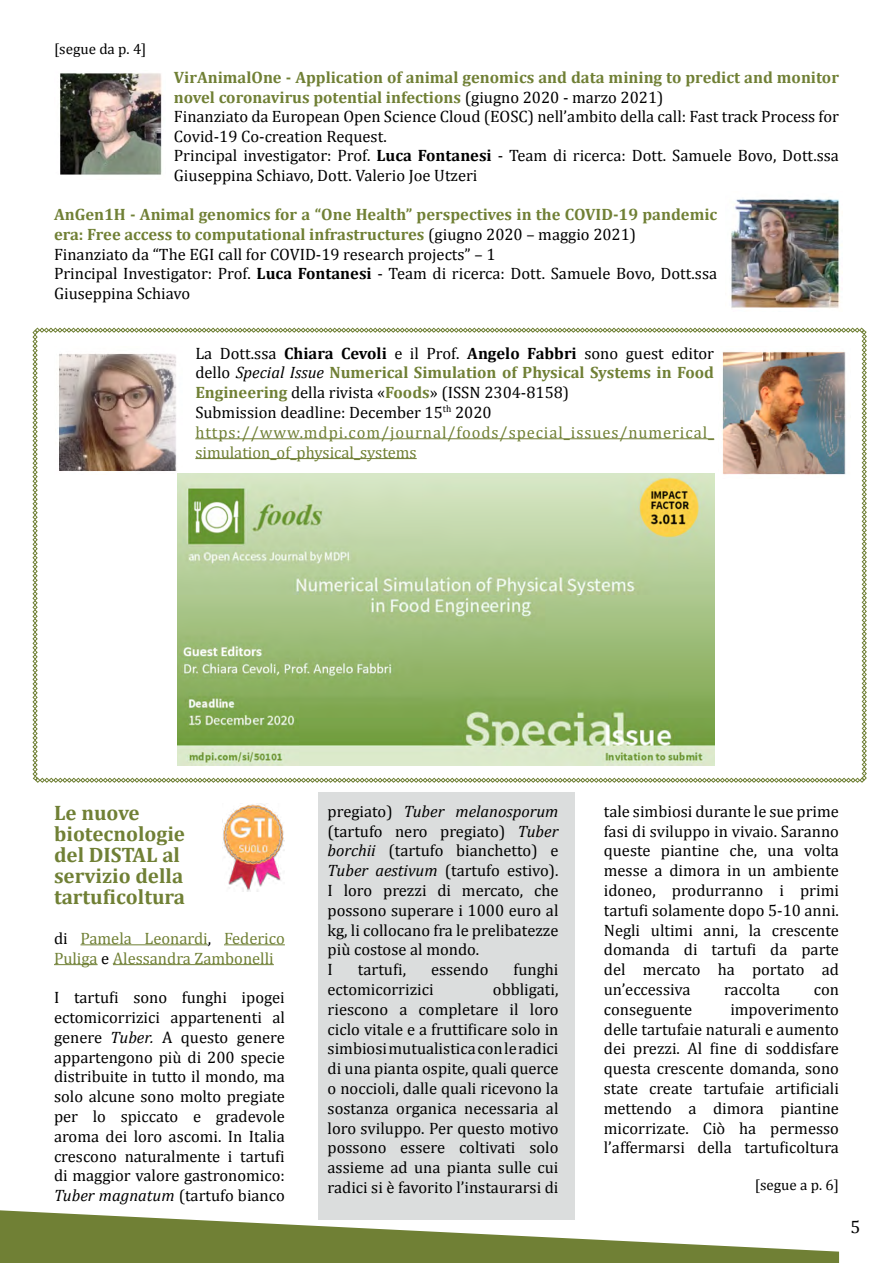
<style>
.page{position:relative;width:893px;height:1263px;background:#fff}
.page>*{position:absolute;margin:0;border:0;box-sizing:border-box;transform-origin:0 0}
.t1{font:700 21px/21px "Cambria";color:#708035}
.t2{font:18px "Cambria";color:#000}
.t3{font:16.5px/19.8px "Cambria";color:#000;text-align:justify}
.t4{font:16.5px/19.8px "Cambria";color:#708035}
.t5{font:15px "Cambria";color:#000}
.t6{font:15px "Cambria";color:#000101}
.s1{font-weight:700;color:#708035}
.s2{font-weight:700}
.s3{font-style:italic}
.s4{color:#708035}
.s5{color:#000}
</style>
<div class="page">
<svg style="left:0;top:1210px;width:839px;height:53px"></svg>
<hr style="left:80px;top:944px;width:128px;height:1px;background:#708035">
<hr style="left:224px;top:944px;width:61px;height:1px;background:#708035">
<hr style="left:54px;top:964px;width:44px;height:1px;background:#708035">
<hr style="left:113px;top:964px;width:161px;height:1px;background:#708035">
<div style="left:318px;top:793px;width:256px;height:427px;background:#dbdddd"></div>
<img style="left:60px;top:73px;width:102px;height:102px">
<img style="left:731px;top:198px;width:109px;height:110px">
<img style="left:223px;top:804px;width:62px;height:87px">
<svg style="left:33px;top:328px;width:834px;height:455px"></svg>
<p class="t5" style="left:54px;top:40px;width:94px">[segue da p. 4]</p>
<p class="t3" style="left:174px;top:68px;width:667px;text-align:left"><span class="s1">VirAnimalOne - Application of animal genomics and data mining to predict and monitor novel coronavirus potential infections</span> (giugno 2020 - marzo 2021)<br>Finanziato da European Open Science Cloud (EOSC) nell’ambito della call: Fast track Process for Covid-19 Co-creation Request.<br>Principal investigator: Prof. <span class="s2">Luca Fontanesi</span> - Team di ricerca: Dott. Samuele Bovo, Dott.ssa Giuseppina Schiavo, Dott. Valerio Joe Utzeri</p>
<p class="t3" style="left:54px;top:204px;width:665px;text-align:left"><span class="s1">AnGen1H - Animal genomics for a “One Health” perspectives in the COVID-19 pandemic era: Free access to computational infrastructures</span> (giugno 2020 – maggio 2021)<br>Finanziato da “The EGI call for COVID-19 research projects” – 1<br>Principal Investigator: Prof. <span class="s2">Luca Fontanesi</span> - Team di ricerca: Dott. Samuele Bovo, Dott.ssa Giuseppina Schiavo</p>
<p class="t3" style="left:195px;top:343px;width:520px;text-align:left">La Dott.ssa <span class="s2">Chiara Cevoli</span> e il Prof. <span class="s2">Angelo Fabbri</span> sono guest editor dello <span class="s3">Special Issue</span> <span class="s1">Numerical Simulation of Physical Systems in Food Engineering</span> della rivista «<span class="s1">Foods</span>» (ISSN 2304-8158)<br>Submission deadline: December 15<sup>th</sup> 2020 <span class="s4">https://www.mdpi.com/journal/foods/special_issues/numerical_ simulation_of_physical_systems</span></p>
<p class="t1" style="left:54px;top:802px;width:133px">Le nuove biotecnologie del DISTAL al servizio della tartuficoltura</p>
<p class="t4" style="left:54px;top:928px;width:232px"><span class="s5">di</span> Pamela Leonardi<span class="s5">,</span> Federico<br>Puliga <span class="s5">e</span> Alessandra Zambonelli</p>
<p class="t3" style="left:54px;top:988px;width:232px">I tartufi sono funghi ipogei ectomicorrizici appartenenti al genere <span class="s3">Tuber.</span> A questo genere appartengono più di 200 specie distribuite in tutto il mondo, ma solo alcune sono molto pregiate per lo spiccato e gradevole aroma dei loro ascomi. In Italia crescono naturalmente i tartufi di maggior valore gastronomico:<br><span class="s3">Tuber magnatum</span> (tartufo bianco</p>
<p class="t3" style="left:328px;top:801px;width:232px;text-align:left">pregiato) <span class="s3">Tuber melanosporum </span>(tartufo nero pregiato) <span class="s3">Tuber borchii</span> (tartufo bianchetto) e<br><span class="s3">Tuber aestivum</span> (tartufo estivo).<br>I loro prezzi di mercato, che possono superare i 1000 euro al kg, li collocano fra le prelibatezze più costose al mondo.<br>I</p>
<p class="t3" style="left:358px;top:959px;width:50px">tartufi,</p>
<p class="t3" style="left:431px;top:959px;width:59px">essendo</p>
<p class="t3" style="left:513px;top:959px;width:47px">funghi</p>
<p class="t3" style="left:328px;top:979px;width:108px">ectomicorrizici</p>
<p class="t3" style="left:328px;top:979px;width:232px;text-indent:165px">obbligati, riescono a completare il loro ciclo vitale e a fruttificare solo in simbiosi mutualistica con le radici di una pianta ospite, quali querce o noccioli, dalle quali ricevono la sostanza organica necessaria al loro sviluppo. Per questo motivo possono essere coltivati solo assieme ad una pianta sulle cui radici si è favorito l’instaurarsi di</p>
<p class="t3" style="left:604px;top:801px;width:237px">tale simbiosi durante le sue prime fasi di sviluppo in vivaio. Saranno queste piantine che, una volta messe a dimora in un ambiente idoneo, produrranno i primi tartufi solamente dopo 5-10 anni.<br>Negli ultimi anni, la crescente domanda di tartufi da parte del mercato ha portato ad un’eccessiva</p>
<p class="t3" style="left:724px;top:979px;width:58px">raccolta</p>
<p class="t3" style="left:814px;top:979px;width:27px">con</p>
<p class="t3" style="left:604px;top:999px;width:237px;text-indent:126px">impoverimento delle tartufaie naturali e aumento dei prezzi. Al fine di soddisfare questa crescente domanda, sono state create tartufaie artificiali mettendo a dimora piantine micorrizate. Ciò ha permesso l’affermarsi della tartuficoltura</p>
<p class="t6" style="left:755px;top:1176px;width:86px">[segue a p. 6]</p>
<p class="t3" style="left:604px;top:999px;width:90px">conseguente</p>
<p class="t2" style="left:850px;top:1216px;width:11px">5</p>
</div>
